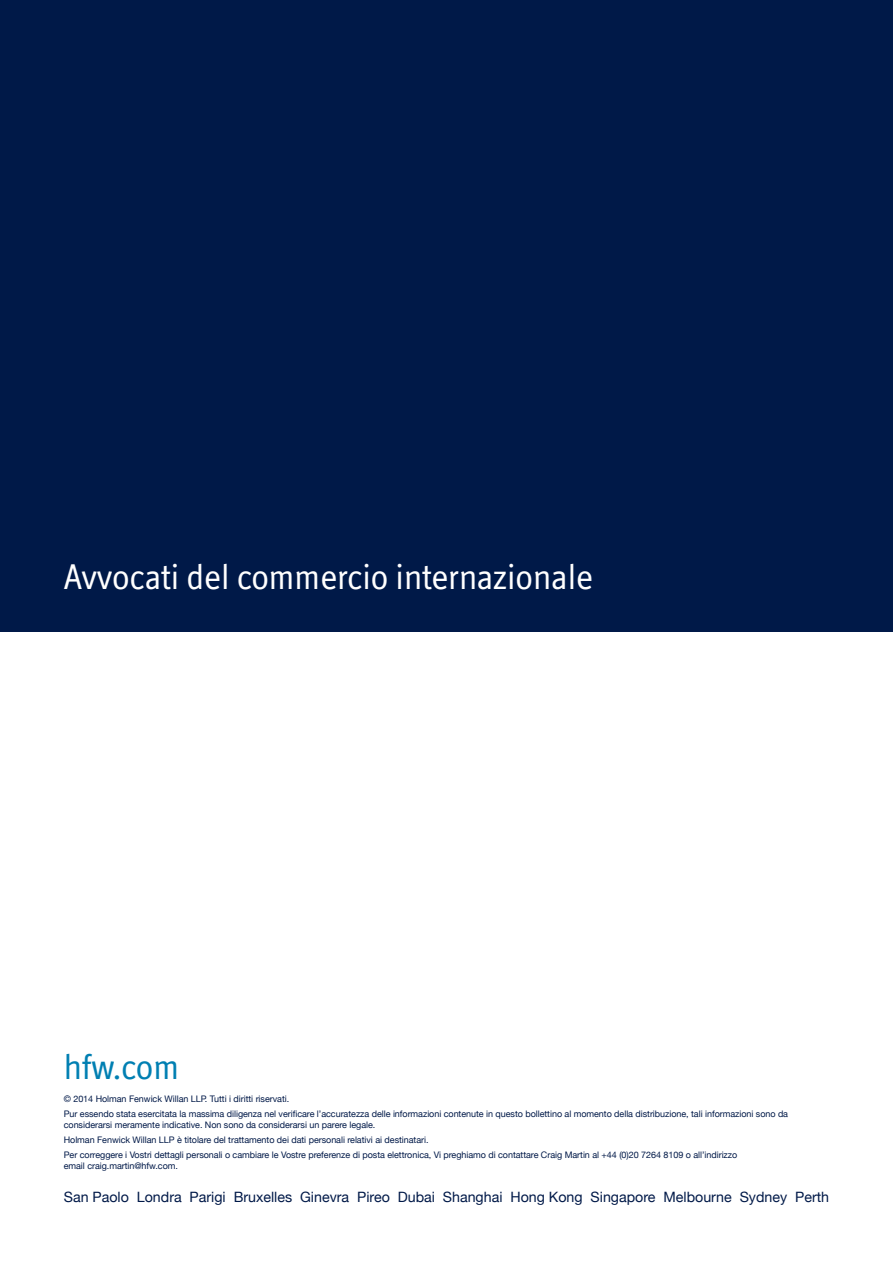
<style>
.page{position:relative;width:893px;height:1263px;background:#fff}
.page>*{position:absolute;margin:0;border:0;box-sizing:border-box;transform-origin:0 0}
.t1{font:36px "Officina Display ITC";color:#fff}
.t2{font:36px "Officina Display ITC";color:#007fb2}
.t3{font:14.25px "Helvetica Neue";color:#001948}
.t4{font:9px/15px "Helvetica Neue";letter-spacing:-.005em;color:#001948}
</style>
<div class="page">
<div style="left:0;top:0;width:893px;height:631px;background:#001948"></div>
<h1 class="t1" style="left:64px;top:556px;width:531px">Avvocati del commercio internazionale</h1>
<h1 class="t2" style="left:64px;top:1045px;width:117px">hfw.com</h1>
<p class="t4" style="left:64px;top:1092px;width:726px">© 2014 Holman Fenwick Willan LLP. Tutti i diritti riservati.<br>Pur essendo stata esercitata la massima diligenza nel verificare l’accuratezza delle informazioni contenute in questo bollettino al momento della distribuzione, tali informazioni sono da</p>
<p class="t4" style="left:64px;top:1118px;width:675px">considerarsi meramente indicative. Non sono da considerarsi un parere legale.<br>Holman Fenwick Willan LLP è titolare del trattamento dei dati personali relativi ai destinatari.<br>Per correggere i Vostri dettagli personali o cambiare le Vostre preferenze di posta elettronica, Vi preghiamo di contattare Craig Martin al +44 (0)20 7264 8109 o all’indirizzo</p>
<p class="t4" style="left:64px;top:1158px;width:116px">email craig.martin@hfw.com.</p>
<h2 class="t3" style="left:64px;top:1186px;width:767px">San Paolo Londra Parigi Bruxelles Ginevra Pireo Dubai Shanghai Hong Kong Singapore Melbourne Sydney Perth</h2>
</div>
